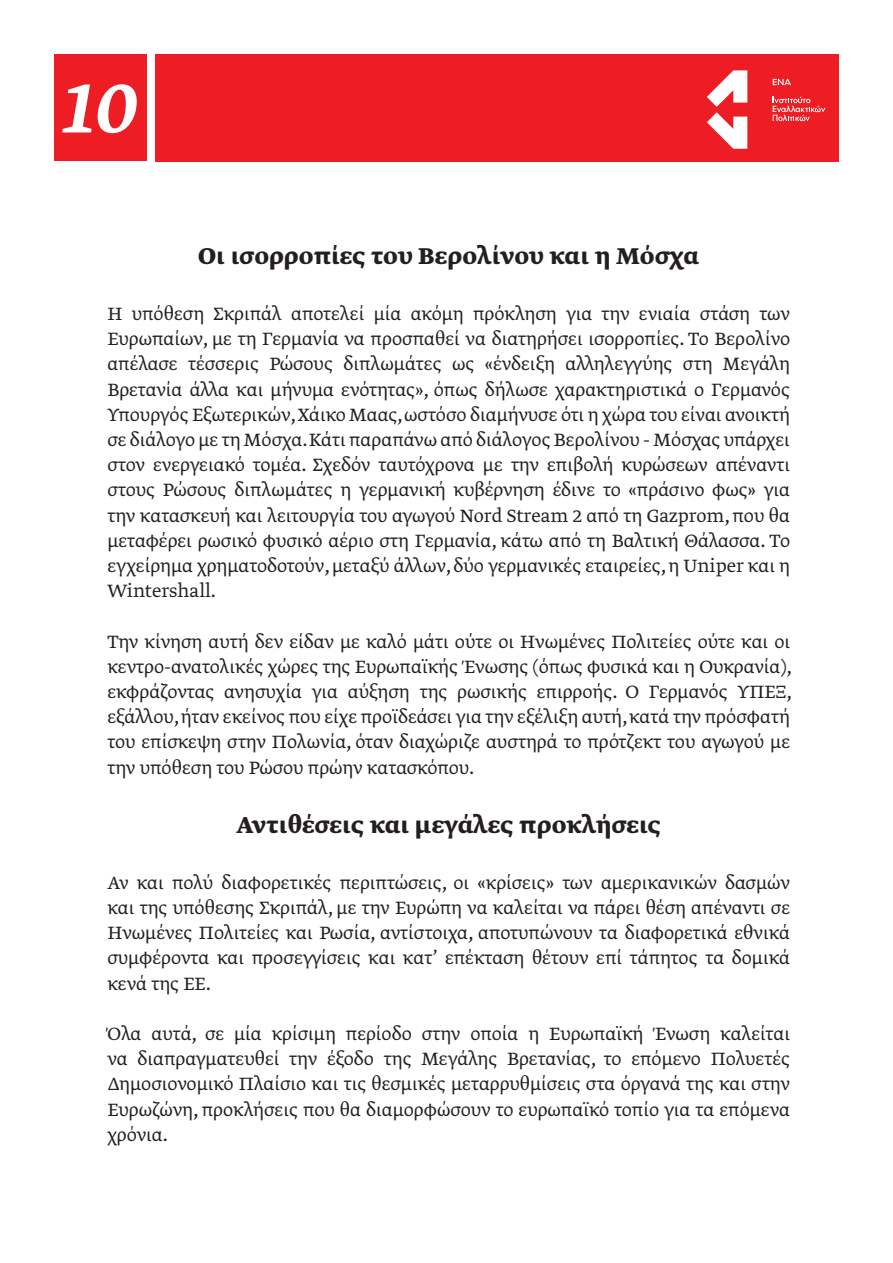
<style>
.page{position:relative;width:893px;height:1263px;background:#fff}
.page>*{position:absolute;margin:0;border:0;box-sizing:border-box;transform-origin:0 0}
.t1{font:italic 500 84.9px "Greta Text Pro";color:#fff}
.t2{font:700 27px "Greta Text Pro";color:#231f20}
.t3{font:300 21px/25.2px "Greta Text Pro";color:#231f20;text-align:justify}
</style>
<div class="page">
<div style="left:54px;top:54px;width:93px;height:107px;background:#ee1d23"></div>
<div style="left:155px;top:54px;width:684px;height:108px;background:#ee1d23"></div>
<svg style="left:773px;top:79px;width:18px;height:6px"></svg>
<svg style="left:707px;top:70px;width:40px;height:79px"></svg>
<svg style="left:773px;top:97px;width:52px;height:24px"></svg>
<h1 class="t1" style="left:60px;top:53px;width:77px">10</h1>
<p class="t2" style="left:198px;top:238px;width:502px">Οι ισορροπίες του Βερολίνου και η Μόσχα</p>
<p class="t3" style="left:107px;top:302px;width:684px">Η υπόθεση Σκριπάλ αποτελεί μία ακόμη πρόκληση για την ενιαία στάση των Ευρωπαίων, με τη Γερμανία να προσπαθεί να διατηρήσει ισορροπίες. Το Βερολίνο απέλασε τέσσερις Ρώσους διπλωμάτες ως «ένδειξη αλληλεγγύης στη Μεγάλη Βρετανία άλλα και μήνυμα ενότητας», όπως δήλωσε χαρακτηριστικά ο Γερμανός Υπουργός Εξωτερικών, Χάικο Μαας, ωστόσο διαμήνυσε ότι η χώρα του είναι ανοικτή σε διάλογο με τη Μόσχα.Κάτι παραπάνω από διάλογος Βερολίνου - Μόσχας υπάρχει στον ενεργειακό τομέα. Σχεδόν ταυτόχρονα με την επιβολή κυρώσεων απέναντι στους Ρώσους διπλωμάτες η γερμανική κυβέρνηση έδινε το «πράσινο φως» για την κατασκευή και λειτουργία του αγωγού Nord Stream 2 από τη Gazprom, που θα μεταφέρει ρωσικό φυσικό αέριο στη Γερμανία, κάτω από τη Βαλτική Θάλασσα. Το εγχείρημα χρηματοδοτούν, μεταξύ άλλων, δύο γερμανικές εταιρείες, η Uniper και η Wintershall.</p>
<p class="t3" style="left:107px;top:630px;width:686px">Την κίνηση αυτή δεν είδαν με καλό μάτι ούτε οι Ηνωμένες Πολιτείες ούτε και οι κεντρο-ανατολικές χώρες της Ευρωπαϊκής Ένωσης (όπως φυσικά και η Ουκρανία), εκφράζοντας ανησυχία για αύξηση της ρωσικής επιρροής. Ο Γερμανός ΥΠΕΞ, εξάλλου, ήταν εκείνος που είχε προϊδεάσει για την εξέλιξη αυτή, κατά την πρόσφατή του επίσκεψη στην Πολωνία, όταν διαχώριζε αυστηρά το πρότζεκτ του αγωγού με την υπόθεση του Ρώσου πρώην κατασκόπου.</p>
<p class="t2" style="left:236px;top:807px;width:426px">Αντιθέσεις και μεγάλες προκλήσεις</p>
<p class="t3" style="left:107px;top:871px;width:684px">Αν και πολύ διαφορετικές περιπτώσεις, οι «κρίσεις» των αμερικανικών δασμών και της υπόθεσης Σκριπάλ, με την Ευρώπη να καλείται να πάρει θέση απέναντι σε Ηνωμένες Πολιτείες και Ρωσία, αντίστοιχα, αποτυπώνουν τα διαφορετικά εθνικά συμφέροντα και προσεγγίσεις και κατ’ επέκταση θέτουν επί τάπητος τα δομικά κενά της ΕΕ.</p>
<p class="t3" style="left:107px;top:1022px;width:684px">Όλα αυτά, σε μία κρίσιμη περίοδο στην οποία η Ευρωπαϊκή Ένωση καλείται να διαπραγματευθεί την έξοδο της Μεγάλης Βρετανίας, το επόμενο Πολυετές Δημοσιονομικό Πλαίσιο και τις θεσμικές μεταρρυθμίσεις στα όργανά της και στην Ευρωζώνη, προκλήσεις που θα διαμορφώσουν το ευρωπαϊκό τοπίο για τα επόμενα χρόνια.</p>
</div>
